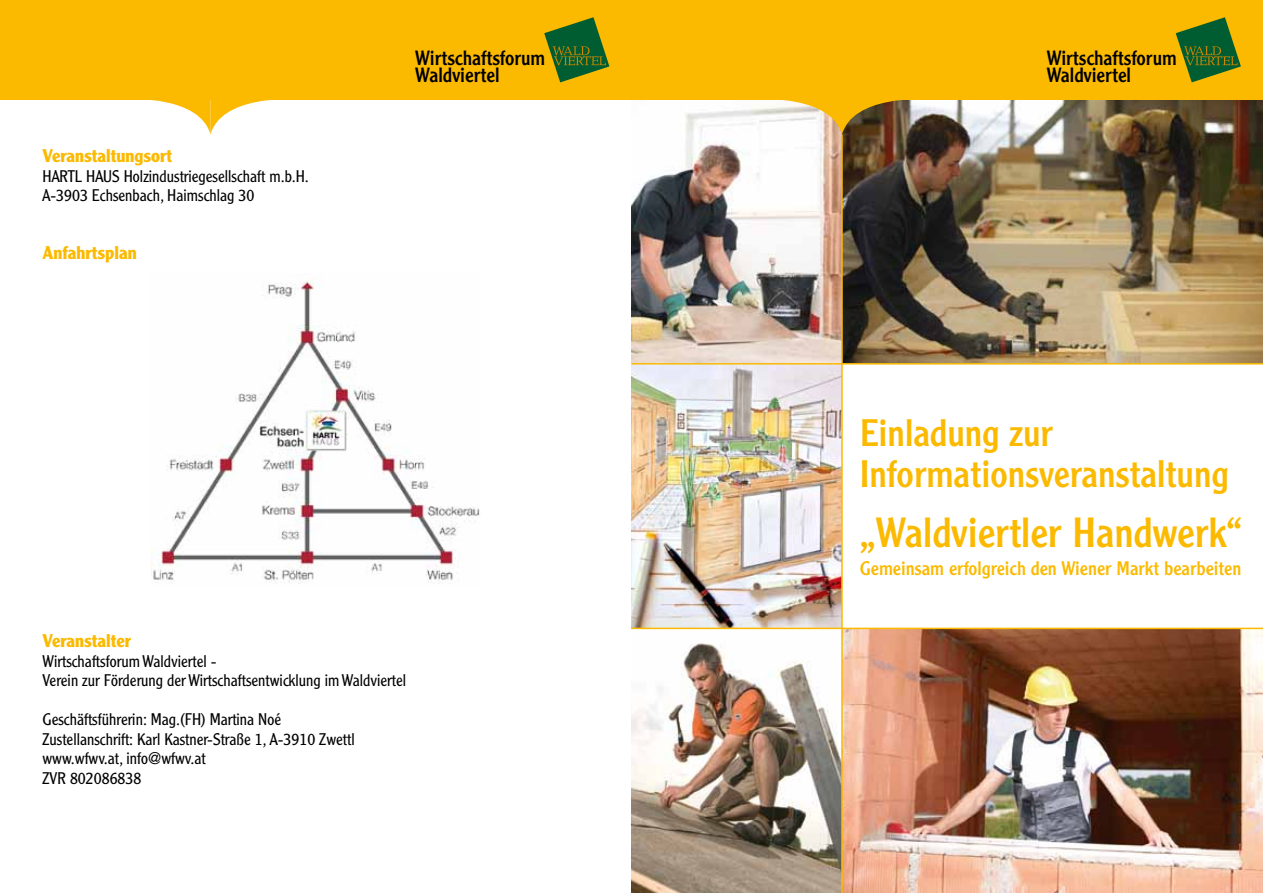
<style>
.page{position:relative;width:1263px;height:893px;background:#fff}
.page>*{position:absolute;margin:0;border:0;box-sizing:border-box;transform-origin:0 0}
.t1{font:41.25px "Clearface Gothic LH";color:#fbba00}
.t2{font:37.5px/40.5px "Clearface Gothic LH";color:#fbba00}
.t3{font:20.25px/17.1px "Clearface Gothic LH";color:#000}
.t4{font:19.2px "Clearface Gothic LH";color:#fbba00}
.t5{font:700 18px "Clearface Gothic LH";color:#fbba00}
.t6{font:300 16.5px/19.5px "Clearface Gothic LH";color:#000}
</style>
<div class="page">
<img style="left:631px;top:629px;width:632px;height:264px">
<img style="left:631px;top:99px;width:632px;height:264px">
<div style="left:0;top:0;width:644px;height:99px;background:#fbba00"></div>
<svg style="left:130px;top:99px;width:161px;height:36px"></svg>
<svg style="left:544px;top:17px;width:65px;height:65px"></svg>
<img style="left:631px;top:365px;width:210px;height:263px">
<hr style="left:631px;top:628px;width:632px;height:1px;background:#fbba00">
<hr style="left:841px;top:135px;width:2px;height:758px;background:#fbba00">
<div style="left:631px;top:0;width:632px;height:99px;background:#fbba00"></div>
<img style="left:761px;top:99px;width:161px;height:36px">
<svg style="left:1176px;top:17px;width:65px;height:65px"></svg>
<hr style="left:631px;top:363px;width:632px;height:2px;background:#fbba00">
<img style="left:151px;top:281px;width:329px;height:303px">
<p class="t5" style="left:43px;top:146px;width:131px">Veranstaltungsort</p>
<p class="t6" style="left:43px;top:166px;width:268px">HARTL HAUS Holzindustriegesellschaft m.b.H.<br>A-3903 Echsenbach, Haimschlag 30</p>
<p class="t5" style="left:43px;top:242px;width:96px">Anfahrtsplan</p>
<p class="t3" style="left:415px;top:49px;width:132px">Wirtschaftsforum<br>Waldviertel</p>
<p class="t5" style="left:43px;top:630px;width:90px">Veranstalter</p>
<p class="t6" style="left:43px;top:651px;width:365px">Wirtschaftsforum Waldviertel -<br>Verein zur Förderung der Wirtschaftsentwicklung im Waldviertel</p>
<p class="t6" style="left:43px;top:709px;width:314px">Geschäftsführerin: Mag.(FH) Martina Noé Zustellanschrift: Karl Kastner-Straße 1, A-3910 Zwettl www.wfwv.at, info@wfwv.at<br>ZVR 802086838</p>
<p class="t3" style="left:1046px;top:49px;width:132px">Wirtschaftsforum<br>Waldviertel</p>
<h2 class="t2" style="left:860px;top:412px;width:370px">Einladung zur<br>Informationsveranstaltung</h2>
<h1 class="t1" style="left:860px;top:506px;width:384px">„Waldviertler Handwerk“</h1>
<p class="t4" style="left:860px;top:556px;width:383px">Gemeinsam erfolgreich den Wiener Markt bearbeiten</p>
</div>
